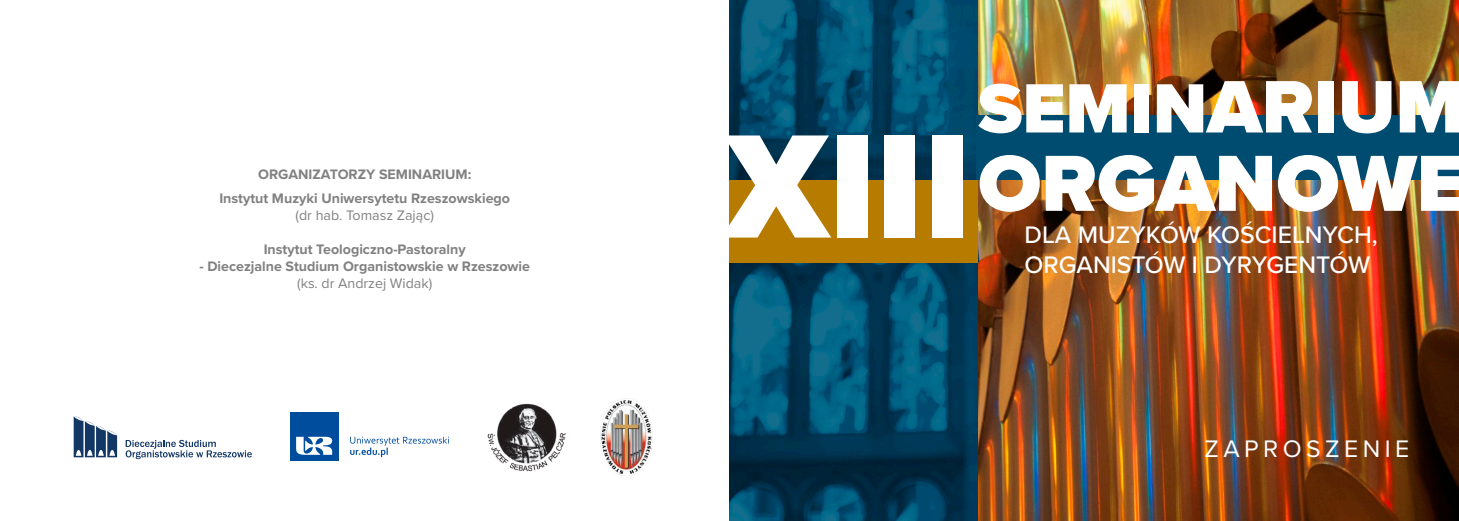
<style>
.page{position:relative;width:1459px;height:521px;background:#fff}
.page>*{position:absolute;margin:0;border:0;box-sizing:border-box;transform-origin:0 0}
.t1{font:900 82.42px "Proxima Nova";color:#fff}
.t2{font:900 72.27px "Proxima Nova";color:#fff}
.t3{font:500 24.85px/29.8px "Proxima Nova";color:#fff}
.t4{font:24.85px "Proxima Nova";letter-spacing:.18em;color:#fff}
.t5{font:700 14.17px/23.8px "Proxima Nova";color:#808180;text-align:center}
.t6{font:14.17px "Proxima Nova";color:#808180}
.s1{font-size:77px}
.s2{font-size:152.95px}
</style>
<div class="page">
<img style="left:729px;top:0;width:249px;height:521px">
<img style="left:978px;top:0;width:480px;height:521px">
<img style="left:487px;top:403px;width:79px;height:69px">
<img style="left:600px;top:400px;width:52px;height:74px">
<svg style="left:126px;top:440px;width:126px;height:19px"></svg>
<svg style="left:74px;top:416px;width:43px;height:41px"></svg>
<svg style="left:350px;top:437px;width:99px;height:20px"></svg>
<div style="left:290px;top:413px;width:48px;height:48px;background:#004d9e"></div>
<svg style="left:296px;top:437px;width:36px;height:18px"></svg>
<div style="left:976px;top:116px;width:482px;height:64px;background:#004c71"></div>
<div style="left:729px;top:180px;width:249px;height:82px;background:#b77b00"></div>
<p class="t5" style="left:219px;top:163px;width:292px">Organizatorzy seminarium:<br>Instytut Muzyki Uniwersytetu Rzeszowskiego</p>
<p class="t6" style="left:295px;top:207px;width:140px">(dr hab. Tomasz Zając)</p>
<p class="t5" style="left:264px;top:238px;width:204px">Instytut Teologiczno-Pastoralny</p>
<p class="t5" style="left:199px;top:255px;width:332px">- Diecezjalne Studium Organistowskie w Rzeszowie</p>
<p class="t6" style="left:297px;top:275px;width:136px">(ks. dr Andrzej Widak)</p>
<h2 class="t2" style="left:978px;top:65px;width:488px">SEMIN<span class="s1">ARIUM</span></h2>
<h1 class="t1" style="left:724px;top:134px;width:743px"><span class="s2">XIII</span> ORGANOWE</h1>
<h3 class="t3" style="left:1024px;top:221px;width:355px">DLA MUZYKÓW KOŚCIELNYCH,<br>ORGANISTÓW I DYRYGENTÓW</h3>
<h3 class="t4" style="left:1204px;top:434px;width:206px">ZAPROSZENIE</h3>
</div>
